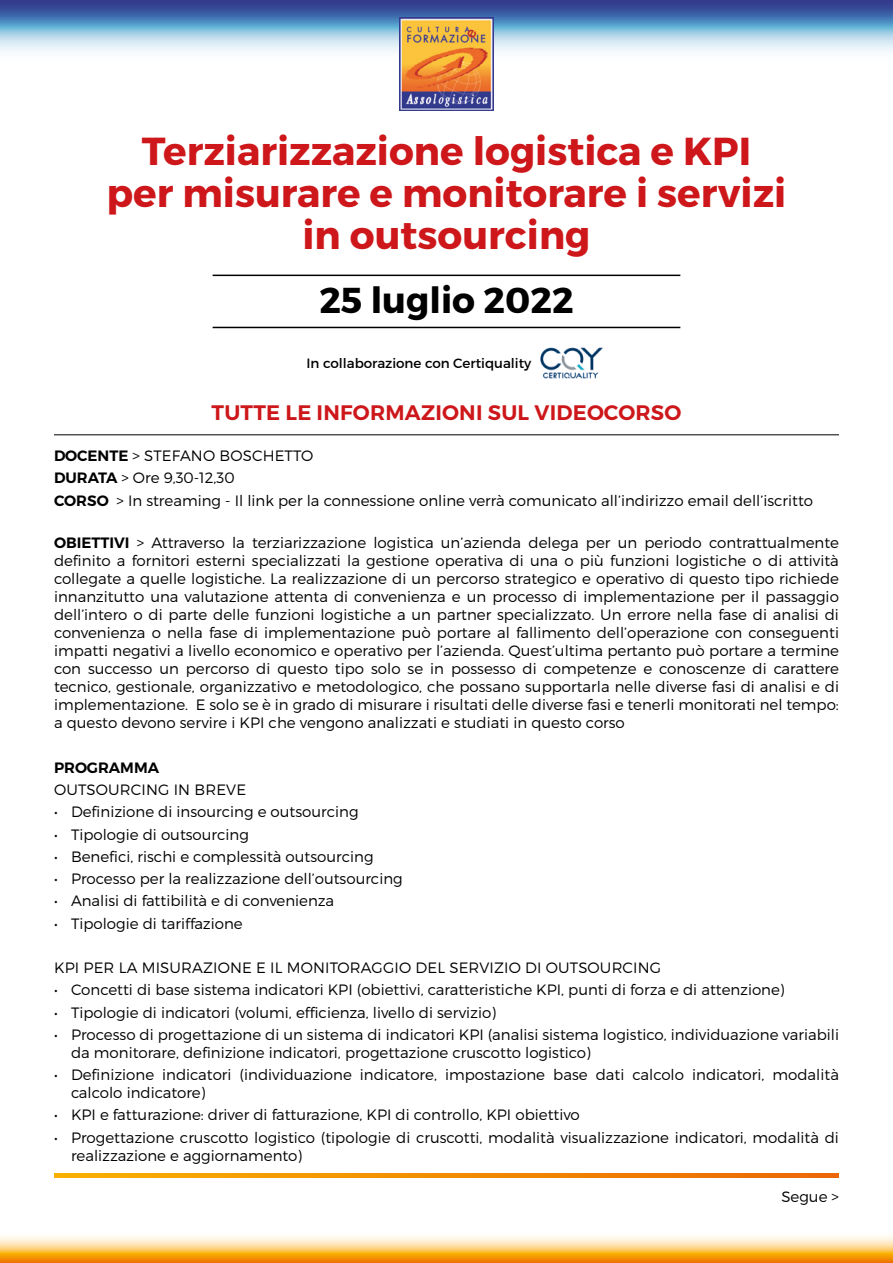
<style>
.page{position:relative;width:893px;height:1263px;background:#fff}
.page>*{position:absolute;margin:0;border:0;box-sizing:border-box;transform-origin:0 0}
.t1{font:700 39px/42px "Montserrat";color:#cd171a;text-align:center}
.t2{font:700 36px "Montserrat";color:#000}
.t3{font:600 21px "Montserrat";letter-spacing:.01em;color:#cd171a}
.t4{font:300 15px/18px "Montserrat";color:#000}
.t5{font:600 15px "Montserrat";color:#000}
.t6{font:13.5px "Montserrat";color:#000}
.s1{font-weight:600}
</style>
<div class="page">
<svg style="left:0;top:0;width:893px;height:69px"></svg>
<svg style="left:0;top:1236px;width:893px;height:27px;background:#fac268"></svg>
<svg style="left:54px;top:1174px;width:785px;height:4px;background:#f28c00"></svg>
<img style="left:400px;top:17px;width:93px;height:94px">
<hr style="left:54px;top:434px;width:785px;height:1px;background:#000">
<hr style="left:213px;top:275px;width:467px;height:1px;background:#000">
<hr style="left:213px;top:327px;width:467px;height:1px;background:#000">
<img style="left:540px;top:347px;width:63px;height:32px">
<p class="t1" style="left:107px;top:131px;width:681px">Terziarizzazione logistica e KPI per misurare e monitorare i servizi in outsourcing</p>
<p class="t2" style="left:319px;top:278px;width:256px">25 luglio 2022</p>
<p class="t6" style="left:307px;top:355px;width:226px">In collaborazione con Certiquality</p>
<p class="t3" style="left:212px;top:400px;width:471px">TUTTE LE INFORMAZIONI SUL VIDEOCORSO</p>
<p class="t4" style="left:54px;top:446px;width:261px"><span class="s1">DOCENTE</span> &gt; STEFANO BOSCHETTO</p>
<p class="t4" style="left:54px;top:469px;width:182px"><span class="s1">DURATA</span> &gt; Ore 9,30-12,30</p>
<p class="t4" style="left:54px;top:491px;width:761px"><span class="s1">CORSO</span> &gt; In streaming - Il link per la connessione online verrà comunicato all’indirizzo email dell’iscritto</p>
<p class="t4" style="left:54px;top:534px;width:786px;text-align:justify"><span class="s1">OBIETTIVI</span> &gt; Attraverso la terziarizzazione logistica un’azienda delega per un periodo contrattualmente definito a fornitori esterni specializzati la gestione operativa di una o più funzioni logistiche o di attività collegate a quelle logistiche. La realizzazione di un percorso strategico e operativo di questo tipo richiede innanzitutto una valutazione attenta di convenienza e un processo di implementazione per il passaggio dell’intero o di parte delle funzioni logistiche a un partner specializzato. Un errore nella fase di analisi di convenienza o nella fase di implementazione può portare al fallimento dell’operazione con conseguenti impatti negativi a livello economico e operativo per l’azienda. Quest’ultima pertanto può portare a termine con successo un percorso di questo tipo solo se in possesso di competenze e conoscenze di carattere tecnico, gestionale, organizzativo e metodologico, che possano supportarla nelle diverse fasi di analisi e di implementazione. E solo se è in grado di misurare i risultati delle diverse fasi e tenerli monitorati nel tempo: a questo devono servire i KPI che vengono analizzati e studiati in questo corso</p>
<p class="t5" style="left:54px;top:758px;width:107px">PROGRAMMA</p>
<p class="t4" style="left:54px;top:780px;width:194px">OUTSOURCING IN BREVE</p>
<p class="t4" style="left:54px;top:803px;width:306px">• Definizione di insourcing e outsourcing</p>
<p class="t4" style="left:54px;top:825px;width:196px">• Tipologie di outsourcing</p>
<p class="t4" style="left:54px;top:847px;width:321px">• Benefici, rischi e complessità outsourcing</p>
<p class="t4" style="left:54px;top:869px;width:350px">• Processo per la realizzazione dell’outsourcing</p>
<p class="t4" style="left:54px;top:892px;width:281px">• Analisi di fattibilità e di convenienza</p>
<p class="t4" style="left:54px;top:914px;width:190px">• Tipologie di tariffazione</p>
<p class="t4" style="left:54px;top:958px;width:609px">KPI PER LA MISURAZIONE E IL MONITORAGGIO DEL SERVIZIO DI OUTSOURCING</p>
<p class="t4" style="left:54px;top:981px;width:732px">• Concetti di base sistema indicatori KPI (obiettivi, caratteristiche KPI, punti di forza e di attenzione)</p>
<p class="t4" style="left:54px;top:1003px;width:444px">• Tipologie di indicatori (volumi, efficienza, livello di servizio)</p>
<p class="t4" style="left:71px;top:1025px;width:769px;text-indent:-17px">• Processo di progettazione di un sistema di indicatori KPI (analisi sistema logistico, individuazione variabili da monitorare, definizione indicatori, progettazione cruscotto logistico)</p>
<p class="t4" style="left:71px;top:1065px;width:769px;text-indent:-17px">• Definizione indicatori (individuazione indicatore, impostazione base dati calcolo indicatori, modalità calcolo indicatore)</p>
<p class="t4" style="left:54px;top:1106px;width:527px">• KPI e fatturazione: driver di fatturazione, KPI di controllo, KPI obiettivo</p>
<p class="t4" style="left:71px;top:1128px;width:769px;text-indent:-17px">• Progettazione cruscotto logistico (tipologie di cruscotti, modalità visualizzazione indicatori, modalità di realizzazione e aggiornamento)</p>
<p class="t4" style="left:781px;top:1187px;width:59px">Segue &gt;</p>
</div>
